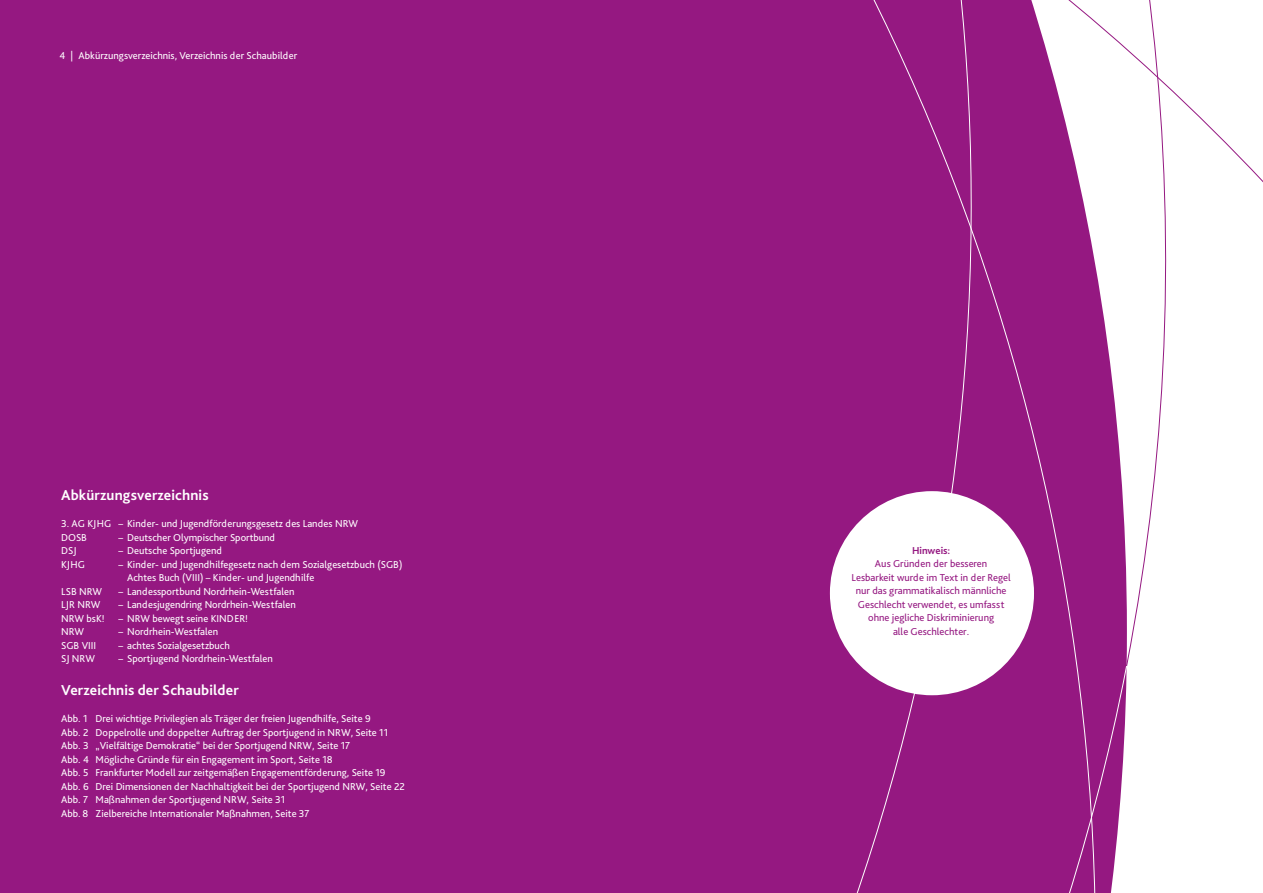
<style>
.page{position:relative;width:1263px;height:893px;background:#fff}
.page>*{position:absolute;margin:0;border:0;box-sizing:border-box;transform-origin:0 0}
.t1{font:700 15px "Bliss Pro";letter-spacing:.01em;color:#fff}
.t2{font:10.5px "Bliss Pro";color:#fff}
.t3{font:10.5px "Bliss Pro";color:#951881}
.t4{font:700 10.5px "Bliss Pro";color:#951881}
</style>
<div class="page">
<div style="left:0;top:0;width:842px;height:893px;background:#951881"></div>
<div style="left:842px;top:0;width:23px;height:893px;background:#951881"></div>
<div style="left:865px;top:0;width:182px;height:893px;background:#951881"></div>
<svg style="left:1047px;top:53px;width:216px;height:840px"></svg>
<svg style="left:1055px;top:0;width:123px;height:893px"></svg>
<div style="left:830px;top:491px;width:204px;height:204px;background:#fff;border-radius:50%"></div>
<p class="t2" style="left:60px;top:49px;width:239px">4 | Abkürzungsverzeichnis, Verzeichnis der Schaubilder</p>
<p class="t1" style="left:61px;top:486px;width:149px">Abkürzungsverzeichnis</p>
<p class="t2" style="left:61px;top:517px;width:298px">3. AG KJHG – Kinder- und Jugendförderungsgesetz des Landes NRW</p>
<p class="t2" style="left:61px;top:531px;width:27px">DOSB</p>
<p class="t2" style="left:119px;top:531px;width:158px">– Deutscher Olympischer Sportbund</p>
<p class="t2" style="left:61px;top:544px;width:17px">DSJ</p>
<p class="t2" style="left:119px;top:544px;width:105px">– Deutsche Sportjugend</p>
<p class="t2" style="left:61px;top:558px;width:25px">KJHG</p>
<p class="t2" style="left:119px;top:558px;width:285px">– Kinder- und Jugendhilfegesetz nach dem Sozialgesetzbuch (SGB)</p>
<p class="t2" style="left:127px;top:571px;width:189px">Achtes Buch (VIII) – Kinder- und Jugendhilfe</p>
<p class="t2" style="left:61px;top:585px;width:43px">LSB NRW</p>
<p class="t2" style="left:119px;top:585px;width:177px">– Landessportbund Nordrhein-Westfalen</p>
<p class="t2" style="left:61px;top:598px;width:41px">LJR NRW</p>
<p class="t2" style="left:119px;top:598px;width:179px">– Landesjugendring Nordrhein-Westfalen</p>
<p class="t2" style="left:61px;top:612px;width:45px">NRW bsK!</p>
<p class="t2" style="left:119px;top:612px;width:131px">– NRW bewegt seine KINDER!</p>
<p class="t2" style="left:61px;top:625px;width:25px">NRW</p>
<p class="t2" style="left:119px;top:625px;width:101px">– Nordrhein-Westfalen</p>
<p class="t2" style="left:61px;top:639px;width:37px">SGB VIII</p>
<p class="t2" style="left:119px;top:639px;width:113px">– achtes Sozialgesetzbuch</p>
<p class="t2" style="left:61px;top:652px;width:35px">SJ NRW</p>
<p class="t2" style="left:119px;top:652px;width:156px">– Sportjugend Nordrhein-Westfalen</p>
<p class="t1" style="left:61px;top:681px;width:179px">Verzeichnis der Schaubilder</p>
<p class="t2" style="left:61px;top:712px;width:311px">Abb. 1 Drei wichtige Privilegien als Träger der freien Jugendhilfe, Seite 9</p>
<p class="t2" style="left:61px;top:726px;width:328px">Abb. 2 Doppelrolle und doppelter Auftrag der Sportjugend in NRW, Seite 11</p>
<p class="t2" style="left:61px;top:739px;width:291px">Abb. 3 „Vielfältige Demokratie“ bei der Sportjugend NRW, Seite 17</p>
<p class="t2" style="left:61px;top:753px;width:273px">Abb. 4 Mögliche Gründe für ein Engagement im Sport, Seite 18</p>
<p class="t2" style="left:61px;top:766px;width:326px">Abb. 5 Frankfurter Modell zur zeitgemäßen Engagementförderung, Seite 19</p>
<p class="t2" style="left:61px;top:780px;width:345px">Abb. 6 Drei Dimensionen der Nachhaltigkeit bei der Sportjugend NRW, Seite 22</p>
<p class="t2" style="left:61px;top:793px;width:226px">Abb. 7 Maßnahmen der Sportjugend NRW, Seite 31</p>
<p class="t2" style="left:61px;top:807px;width:250px">Abb. 8 Zielbereiche Internationaler Maßnahmen, Seite 37</p>
<p class="t4" style="left:912px;top:544px;width:40px">Hinweis:</p>
<p class="t3" style="left:875px;top:557px;width:114px">Aus Gründen der besseren</p>
<p class="t3" style="left:851px;top:571px;width:161px">Lesbarkeit wurde im Text in der Regel</p>
<p class="t3" style="left:856px;top:584px;width:152px">nur das grammatikalisch männliche</p>
<p class="t3" style="left:858px;top:598px;width:148px">Geschlecht verwendet, es umfasst</p>
<p class="t3" style="left:868px;top:611px;width:127px">ohne jegliche Diskriminierung</p>
<p class="t3" style="left:893px;top:625px;width:78px">alle Geschlechter.</p>
</div>
